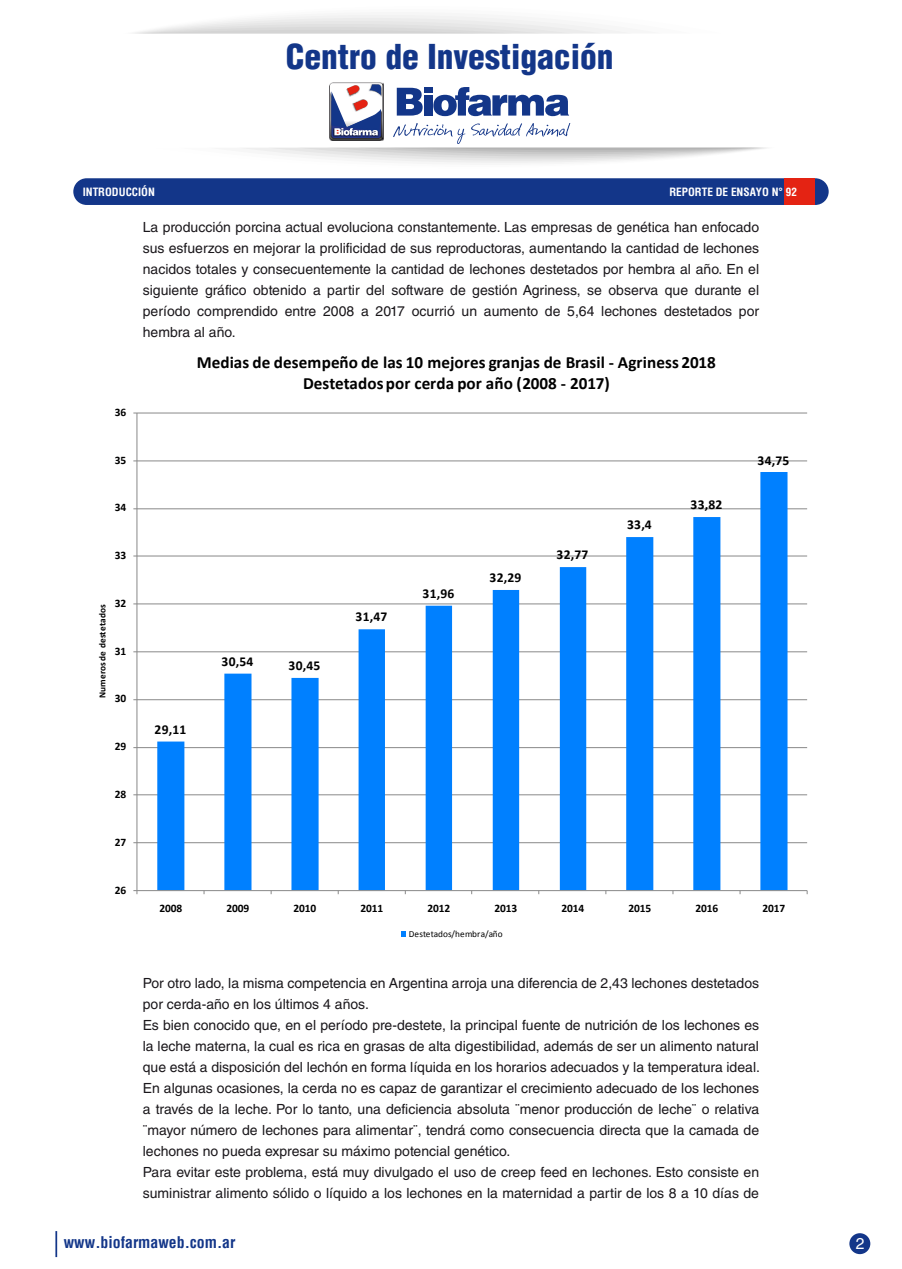
<style>
.page{position:relative;width:902px;height:1269px;background:#fff}
.page>*{position:absolute;margin:0;border:0;box-sizing:border-box;transform-origin:0 0}
.t1{font:900 condensed 33.43px "Helvetica LT Std";color:#133689}
.t2{font:700 17.15px/20.7px "Calibri";letter-spacing:.005em;color:#000;text-align:center}
.t3{font:700 condensed 15.75px "Helvetica";color:#133689}
.t4{font:15.75px "Helvetica LT Std";color:#fff}
.t5{font:14px/21px "Helvetica LT Std";color:#1a171b;text-align:justify}
.t6{font:700 13.65px "Calibri";letter-spacing:.02em;color:#000}
.t7{font:700 11.38px "Calibri";letter-spacing:-.005em;color:#000}
.t8{font:700 condensed 11.2px "Helvetica";color:#fff}
.t9{font:9.28px "Calibri";letter-spacing:.01em;color:#000}
.t10{font:700 9.28px "Calibri";letter-spacing:.03em;color:#000}
</style>
<div class="page">
<svg style="left:135px;top:15px;width:492px;height:19px"></svg>
<svg style="left:242px;top:83px;width:524px;height:80px"></svg>
<div style="left:73px;top:178px;width:755px;height:27px;background:#133689;border-radius:13px"></div>
<div style="left:783px;top:178px;width:31px;height:27px;background:#e42313"></div>
<div style="left:849px;top:1233px;width:21px;height:21px;background:#133689;border-radius:50%"></div>
<hr style="left:55px;top:1231px;width:2px;height:26px;background:#133689">
<hr style="left:137px;top:413px;width:669px;height:1px;background:#898989">
<hr style="left:137px;top:460px;width:669px;height:1px;background:#898989">
<hr style="left:137px;top:508px;width:669px;height:1px;background:#898989">
<hr style="left:137px;top:556px;width:669px;height:1px;background:#898989">
<hr style="left:137px;top:603px;width:669px;height:1px;background:#898989">
<hr style="left:137px;top:651px;width:669px;height:1px;background:#898989">
<hr style="left:137px;top:699px;width:669px;height:1px;background:#898989">
<hr style="left:137px;top:747px;width:669px;height:1px;background:#898989">
<hr style="left:137px;top:794px;width:669px;height:1px;background:#898989">
<hr style="left:137px;top:842px;width:669px;height:1px;background:#898989">
<svg style="left:157px;top:472px;width:630px;height:418px"></svg>
<hr style="left:136px;top:413px;width:1px;height:477px;background:#898989">
<hr style="left:137px;top:890px;width:669px;height:1px;background:#898989">
<svg style="left:401px;top:932px;width:5px;height:5px"></svg>
<h1 class="t1" style="left:286px;top:35px;width:329px">Centro de Investigación</h1>
<p class="t8" style="left:83px;top:185px;width:74px">INTRODUCCIÓN</p>
<p class="t8" style="left:669px;top:185px;width:129px">REPORTE DE ENSAYO N° 92</p>
<p class="t5" style="left:143px;top:217px;width:617px">La producción porcina actual evoluciona constantemente. Las empresas de genética han enfocado sus esfuerzos en mejorar la prolificidad de sus reproductoras, aumentando la cantidad de lechones nacidos totales y consecuentemente la cantidad de lechones destetados por hembra al año. En el siguiente gráfico obtenido a partir del software de gestión Agriness, se observa que durante el período comprendido entre 2008 a 2017 ocurrió un aumento de 5,64 lechones destetados por hembra al año.</p>
<p class="t7" style="left:115px;top:405px;width:13px">36</p>
<p class="t7" style="left:115px;top:452px;width:13px">35</p>
<p class="t7" style="left:115px;top:500px;width:13px">34</p>
<p class="t7" style="left:115px;top:548px;width:13px">33</p>
<p class="t10" style="left:97px;top:698px;width:95px;rotate:-90deg">Numerosde destetados</p>
<p class="t7" style="left:115px;top:596px;width:13px">32</p>
<p class="t7" style="left:115px;top:643px;width:13px">31</p>
<p class="t7" style="left:115px;top:691px;width:13px">30</p>
<p class="t7" style="left:115px;top:739px;width:13px">29</p>
<p class="t7" style="left:115px;top:787px;width:13px">28</p>
<p class="t7" style="left:115px;top:835px;width:13px">27</p>
<p class="t7" style="left:115px;top:882px;width:13px">26</p>
<p class="t2" style="left:197px;top:352px;width:520px">Medias de desempeño de las 10 mejores granjas de Brasil - Agriness 2018<br>Destetados por cerda por año (2008 - 2017)</p>
<p class="t6" style="left:154px;top:721px;width:33px">29,11</p>
<p class="t6" style="left:221px;top:652px;width:33px">30,54</p>
<p class="t6" style="left:288px;top:657px;width:33px">30,45</p>
<p class="t6" style="left:355px;top:608px;width:33px">31,47</p>
<p class="t6" style="left:422px;top:585px;width:33px">31,96</p>
<p class="t6" style="left:489px;top:569px;width:33px">32,29</p>
<p class="t6" style="left:556px;top:546px;width:33px">32,77</p>
<p class="t6" style="left:627px;top:516px;width:26px">33,4</p>
<p class="t6" style="left:690px;top:496px;width:33px">33,82</p>
<p class="t6" style="left:757px;top:451px;width:33px">34,75</p>
<p class="t7" style="left:159px;top:901px;width:24px">2008</p>
<p class="t7" style="left:226px;top:901px;width:24px">2009</p>
<p class="t7" style="left:293px;top:901px;width:24px">2010</p>
<p class="t7" style="left:360px;top:901px;width:24px">2011</p>
<p class="t7" style="left:427px;top:901px;width:24px">2012</p>
<p class="t7" style="left:494px;top:901px;width:24px">2013</p>
<p class="t7" style="left:561px;top:901px;width:24px">2014</p>
<p class="t7" style="left:628px;top:901px;width:24px">2015</p>
<p class="t7" style="left:695px;top:901px;width:24px">2016</p>
<p class="t7" style="left:762px;top:901px;width:24px">2017</p>
<p class="t9" style="left:408px;top:928px;width:96px">Destetados/hembra/año</p>
<p class="t5" style="left:143px;top:973px;width:618px;text-align:left">Por otro lado, la misma competencia en Argentina arroja una diferencia de 2,43 lechones destetados por cerda-año en los últimos 4 años.<br>Es bien conocido que, en el período pre-destete, la principal fuente de nutrición de los lechones es la leche materna, la cual es rica en grasas de alta digestibilidad, además de ser un alimento natural que está a disposición del lechón en forma líquida en los horarios adecuados y la temperatura ideal.<br>En algunas ocasiones, la cerda no es capaz de garantizar el crecimiento adecuado de los lechones a través de la leche. Por lo tanto, una deficiencia absoluta ¨menor producción de leche¨ o relativa ¨mayor número de lechones para alimentar¨, tendrá como consecuencia directa que la camada de lechones no pueda expresar su máximo potencial genético.<br>Para evitar este problema, está muy divulgado el uso de creep feed en lechones. Esto consiste en suministrar alimento sólido o líquido a los lechones en la maternidad a partir de los 8 a 10 días de</p>
<p class="t3" style="left:64px;top:1232px;width:173px">www.biofarmaweb.com.ar</p>
<p class="t4" style="left:855px;top:1234px;width:10px">2</p>
</div>
